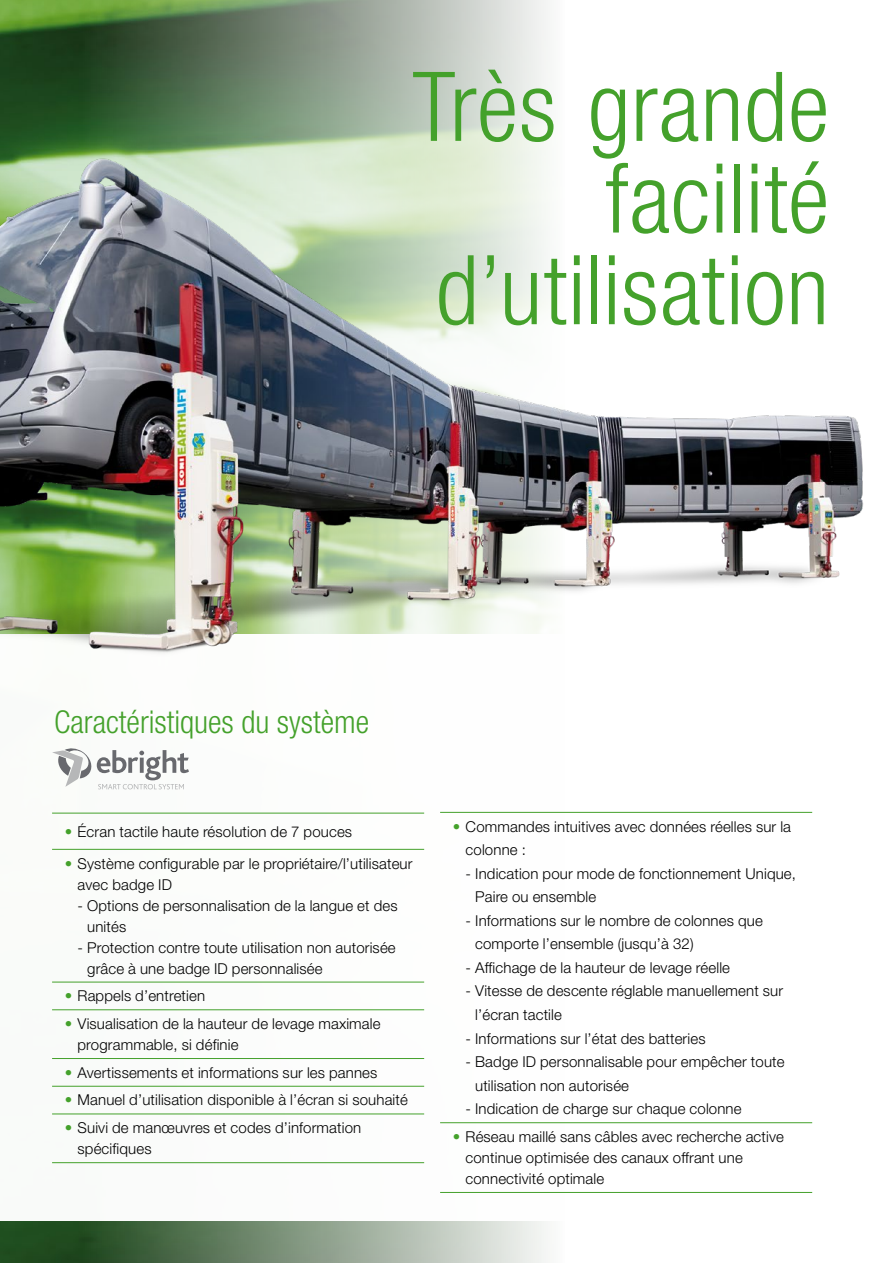
<style>
.page{position:relative;width:893px;height:1263px;background:#fff}
.page>*{position:absolute;margin:0;border:0;box-sizing:border-box;transform-origin:0 0}
.t1{font:300 condensed 96.45px/91.7px "Helvetica Neue LT Std";letter-spacing:.005em;color:#44a12b;text-align:right}
.t2{font:300 condensed 31.5px "Helvetica Neue LT Std";color:#44a12b}
.t3{font:300 15px/21px "Helvetica Neue LT Std";letter-spacing:.01em;color:#000}
.s1{color:#44a12b}
</style>
<div class="page">
<img style="left:0;top:0;width:548px;height:1263px">
<div style="left:0;top:634px;width:893px;height:586px;background:#fff"></div>
<img style="left:0;top:130px;width:863px;height:523px">
<hr style="left:440px;top:812px;width:372px;height:1px;background:#44a12b">
<hr style="left:440px;top:1122px;width:372px;height:1px;background:#44a12b">
<hr style="left:440px;top:1192px;width:372px;height:1px;background:#44a12b">
<hr style="left:52px;top:813px;width:372px;height:1px;background:#44a12b">
<hr style="left:52px;top:849px;width:372px;height:1px;background:#44a12b">
<hr style="left:52px;top:982px;width:372px;height:1px;background:#44a12b">
<hr style="left:52px;top:1009px;width:372px;height:1px;background:#44a12b">
<hr style="left:52px;top:1058px;width:372px;height:1px;background:#44a12b">
<hr style="left:52px;top:1086px;width:372px;height:1px;background:#44a12b">
<hr style="left:52px;top:1113px;width:372px;height:1px;background:#44a12b">
<hr style="left:52px;top:1162px;width:372px;height:1px;background:#44a12b">
<svg style="left:52px;top:748px;width:137px;height:41px"></svg>
<h1 class="t1" style="left:412px;top:60px;width:418px">Très grande facilité d’utilisation</h1>
<h2 class="t2" style="left:54px;top:704px;width:316px">Caractéristiques du système</h2>
<p class="t3" style="left:65px;top:820px;width:289px"><span class="s1">•</span> Écran tactile haute résolution de 7 pouces</p>
<p class="t3" style="left:78px;top:852px;width:336px;text-indent:-13px"><span class="s1">•</span> Système configurable par le propriétaire/l’utilisateur avec badge ID</p>
<p class="t3" style="left:87px;top:894px;width:312px;text-indent:-10px">- Options de personnalisation de la langue et des unités</p>
<p class="t3" style="left:87px;top:936px;width:310px;text-indent:-10px">- Protection contre toute utilisation non autorisée grâce à une badge ID personnalisée</p>
<p class="t3" style="left:65px;top:985px;width:142px"><span class="s1">•</span> Rappels d’entretien</p>
<p class="t3" style="left:78px;top:1013px;width:305px;text-indent:-13px"><span class="s1">•</span> Visualisation de la hauteur de levage maximale programmable, si définie</p>
<p class="t3" style="left:65px;top:1061px;width:314px"><span class="s1">•</span> Avertissements et informations sur les pannes</p>
<p class="t3" style="left:65px;top:1089px;width:345px"><span class="s1">•</span> Manuel d’utilisation disponible à l’écran si souhaité</p>
<p class="t3" style="left:78px;top:1117px;width:285px;text-indent:-13px"><span class="s1">•</span> Suivi de manœuvres et codes d’information spécifiques</p>
<p class="t3" style="left:466px;top:814px;width:327px;line-height:23.5px;text-indent:-13px"><span class="s1">•</span> Commandes intuitives avec données réelles sur la colonne :</p>
<p class="t3" style="left:475px;top:861px;width:322px;line-height:23.5px;text-indent:-10px">- Indication pour mode de fonctionnement Unique,<br>Paire ou ensemble</p>
<p class="t3" style="left:475px;top:908px;width:289px;line-height:23.5px;text-indent:-10px">- Informations sur le nombre de colonnes que comporte l’ensemble (jusqu’à 32)</p>
<p class="t3" style="left:466px;top:957px;width:266px">- Affichage de la hauteur de levage réelle</p>
<p class="t3" style="left:475px;top:979px;width:309px;line-height:23.5px;text-indent:-10px">- Vitesse de descente réglable manuellement sur l’écran tactile</p>
<p class="t3" style="left:466px;top:1027px;width:242px">- Informations sur l’état des batteries</p>
<p class="t3" style="left:475px;top:1050px;width:311px;line-height:23.5px;text-indent:-10px">- Badge ID personnalisable pour empêcher toute utilisation non autorisée</p>
<p class="t3" style="left:466px;top:1098px;width:278px">- Indication de charge sur chaque colonne</p>
<p class="t3" style="left:465px;top:1126px;width:320px;text-indent:-13px"><span class="s1">•</span> Réseau maillé sans câbles avec recherche active continue optimisée des canaux offrant une connectivité optimale</p>
</div>
